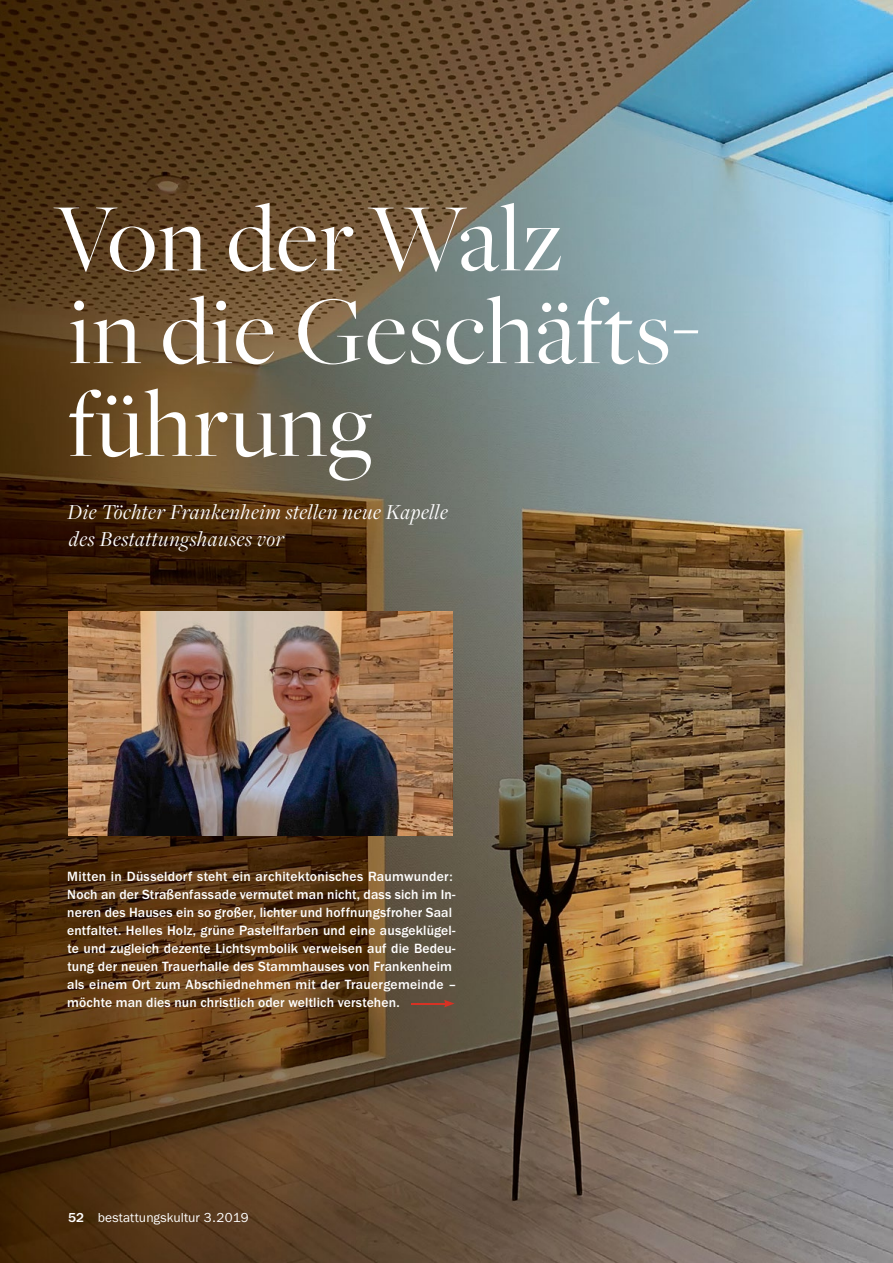
<style>
.page{position:relative;width:893px;height:1263px;background:#fff}
.page>*{position:absolute;margin:0;border:0;box-sizing:border-box;transform-origin:0 0}
.t1{font:100.2px/92.7px "Freight Big Pro";letter-spacing:.015em;color:#fff}
.t2{font:italic 22.2px/27px "Freight Disp Pro";letter-spacing:.03em;color:#fff}
.t3{font:500 13.8px/18px "Franklin Gothic URW";letter-spacing:.015em;color:#fff}
.t4{font:13.5px "Franklin Gothic URW Boo";letter-spacing:.01em;color:#fff}
.s1{font-family:"Franklin Gothic URW";font-weight:500}
</style>
<div class="page">
<img style="left:0;top:0;width:893px;height:1263px">
<hr style="left:411px;top:1003px;width:35px;height:1px;background:#d73224">
<svg style="left:444px;top:1000px;width:11px;height:7px"></svg>
<img style="left:68px;top:611px;width:385px;height:225px">
<h1 class="t1" style="left:54px;top:189px;width:648px">Von der Walz<br>in die Geschäfts&shy;führung</h1>
<h2 class="t2" style="left:68px;top:498px;width:382px">Die Töchter Frankenheim stellen neue Kapelle des Bestattungshauses vor</h2>
<p class="t3" style="left:67px;top:867px;width:391px">Mitten in Düsseldorf steht ein architektonisches Raumwunder:<br>Noch an der Straßenfassade vermutet man nicht, dass sich im In&shy;neren des Hauses ein so großer, lichter und hoffnungsfroher Saal entfaltet. Helles Holz, grüne Pastellfarben und eine ausgeklügel&shy;te und zugleich dezente Lichtsymbolik verweisen auf die Bedeu&shy;tung der neuen Trauerhalle des Stammhauses von Frankenheim als einem Ort zum Abschiednehmen mit der Trauergemeinde – möchte man dies nun christlich oder weltlich verstehen.</p>
<p class="t4" style="left:68px;top:1209px;width:182px"><span class="s1">52</span> bestattungskultur 3 . 2019</p>
</div>
